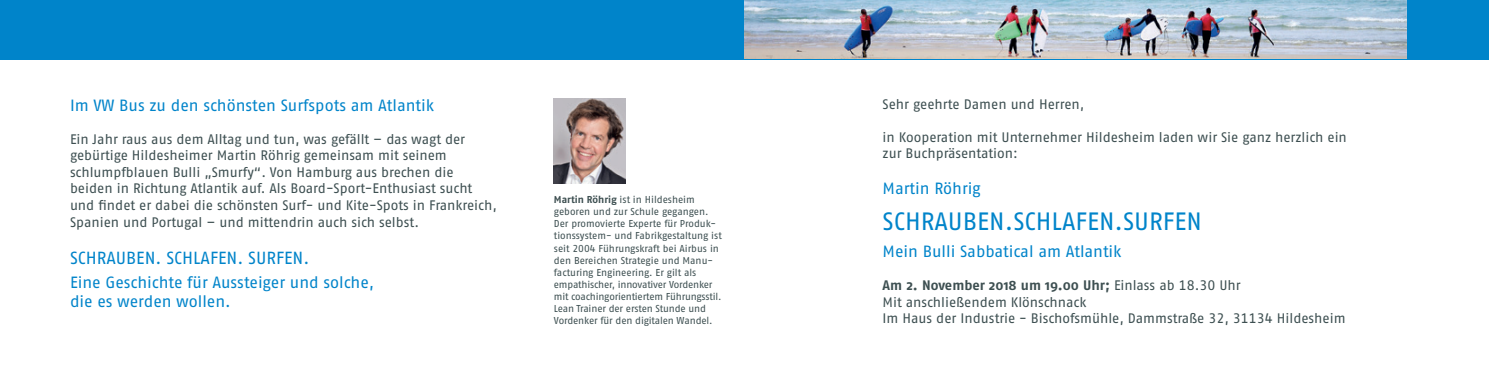
<style>
.page{position:relative;width:1489px;height:373px;background:#fff}
.page>*{position:absolute;margin:0;border:0;box-sizing:border-box;transform-origin:0 0}
.t1{font:25px "Fago No Regular Tf";color:#0084ca}
.t2{font:17.5px "Fago No Regular Tf";color:#0084ca}
.t3{font:16.25px/19.5px "Fago No Regular Tf";letter-spacing:-.005em;color:#0084ca}
.t4{font:13.75px/16.5px "Fago No Regular Tf";color:#3d4f51}
.t5{font:700 13.75px "Fago No";color:#3d4f51}
.t6{font:10px/12px "Fago No Regular Tf";letter-spacing:-.01em;color:#3d4f51}
.s1{font-family:"Fago No Bold Tf"}
.s2{font-family:"Fago No Regular Tf";font-weight:400}
</style>
<div class="page">
<div style="left:0;top:0;width:1488px;height:59px;background:#0084ca"></div>
<img style="left:554px;top:98px;width:71px;height:85px">
<img style="left:744px;top:0;width:662px;height:59px">
<p class="t3" style="left:70px;top:95px;width:365px">Im VW Bus zu den schönsten Surfspots am Atlantik</p>
<p class="t4" style="left:70px;top:130px;width:428px">Ein Jahr raus aus dem Alltag und tun, was gefällt – das wagt der gebürtige Hildesheimer Martin Röhrig gemeinsam mit seinem schlumpfblauen Bulli „Smurfy“. Von Hamburg aus brechen die beiden in Richtung Atlantik auf. Als Board-Sport-Enthusiast sucht und findet er dabei die schönsten Surf- und Kite-Spots in Frankreich, Spanien und Portugal – und mittendrin auch sich selbst.</p>
<p class="t2" style="left:70px;top:247px;width:241px">SCHRAUBEN. SCHLAFEN. SURFEN.</p>
<p class="t3" style="left:70px;top:272px;width:305px">Eine Geschichte für Aussteiger und solche, die es werden wollen.</p>
<p class="t6" style="left:554px;top:193px;width:169px"><span class="s1">Martin Röhrig</span> ist in Hildesheim geboren und zur Schule gegangen.<br>Der promovierte Experte für Produk&shy;tionssystem- und Fabrikgestaltung ist seit 2004 Führungskraft bei Airbus in den Bereichen Strategie und Manu&shy;facturing Engineering. Er gilt als empathischer, innovativer Vordenker mit coachingorientiertem Führungsstil.<br>Lean Trainer der ersten Stunde und Vordenker für den digitalen Wandel.</p>
<p class="t4" style="left:882px;top:95px;width:203px">Sehr geehrte Damen und Herren,</p>
<p class="t4" style="left:882px;top:128px;width:466px">in Kooperation mit Unternehmer Hildesheim laden wir Sie ganz herzlich ein zur Buchpräsentation:</p>
<p class="t3" style="left:882px;top:178px;width:100px">Martin Röhrig</p>
<h1 class="t1" style="left:882px;top:206px;width:321px">SCHRAUBEN.SCHLAFEN.SURFEN</h1>
<p class="t3" style="left:882px;top:241px;width:240px">Mein Bulli Sabbatical am Atlantik</p>
<p class="t5" style="left:882px;top:277px;width:359px">Am 2. November 2018 um 19.00 Uhr; <span class="s2">Einlass ab 18.30 Uhr</span></p>
<p class="t4" style="left:882px;top:293px;width:464px">Mit anschließendem Klönschnack<br>Im Haus der Industrie - Bischofsmühle, Dammstraße 32, 31134 Hildesheim</p>
</div>
